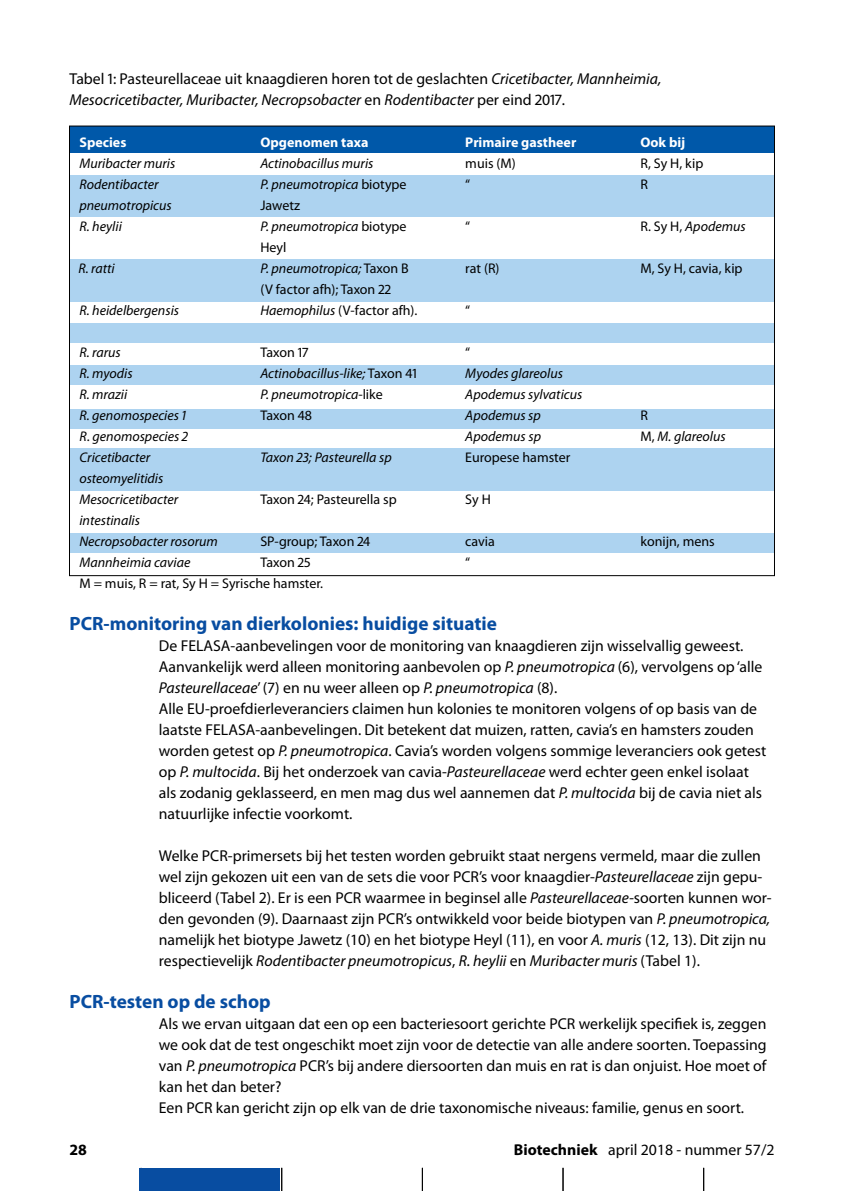
<style>
.page{position:relative;width:844px;height:1191px;background:#fff}
.page>*{position:absolute;margin:0;border:0;box-sizing:border-box;transform-origin:0 0}
.t1{font:700 19.25px "Myriad Pro";color:#084da1}
.t2{font:15.75px/21px "Myriad Pro";color:#000}
.t3{font:italic 15.75px/21px "Myriad Pro";color:#000}
.t4{font:700 15.75px "Myriad Pro";color:#000}
.t5{font:italic 14px/21px "Myriad Pro";color:#000}
.t6{font:14px "Myriad Pro";color:#000}
.t7{font:700 14px "Myriad Pro";color:#fff}
.s1{font-style:normal}
.s2{font-style:italic}
.s3{font-weight:700}
</style>
<div class="page">
<svg style="left:281px;top:1167px;width:1px;height:24px"></svg>
<svg style="left:422px;top:1167px;width:1px;height:24px"></svg>
<svg style="left:562px;top:1167px;width:1px;height:24px"></svg>
<svg style="left:703px;top:1167px;width:1px;height:24px"></svg>
<div style="left:69px;top:533px;width:705px;height:20px;background:#add3f0"></div>
<div style="left:69px;top:448px;width:705px;height:43px;background:#add3f0"></div>
<div style="left:69px;top:409px;width:705px;height:20px;background:#add3f0"></div>
<div style="left:69px;top:365px;width:705px;height:20px;background:#add3f0"></div>
<div style="left:69px;top:259px;width:705px;height:43px;background:#add3f0"></div>
<div style="left:69px;top:175px;width:705px;height:42px;background:#add3f0"></div>
<div style="left:69px;top:126px;width:705px;height:27px;background:#0058a9"></div>
<div style="left:139px;top:1168px;width:140px;height:23px;background:#084da1"></div>
<div style="left:69px;top:323px;width:705px;height:20px;background:#add3f0"></div>
<p class="t3" style="left:69px;top:68px;width:593px"><span class="s1">Tabel 1: Pasteurellaceae uit knaagdieren horen tot de geslachten</span> Cricetibacter, Mannheimia,<br>Mesocricetibacter, Muribacter, Necropsobacter <span class="s1">en</span> Rodentibacter <span class="s1">per eind 2017.</span></p>
<p class="t7" style="left:79px;top:133px;width:48px">Species</p>
<p class="t7" style="left:260px;top:133px;width:110px">Opgenomen taxa</p>
<p class="t7" style="left:465px;top:133px;width:112px">Primaire gastheer</p>
<p class="t7" style="left:640px;top:133px;width:46px">Ook bij</p>
<p class="t5" style="left:79px;top:153px;width:97px">Muribacter muris</p>
<p class="t5" style="left:260px;top:153px;width:115px">Actinobacillus muris</p>
<p class="t6" style="left:465px;top:155px;width:52px">muis (M)</p>
<p class="t6" style="left:640px;top:155px;width:64px">R, Sy H, kip</p>
<p class="t5" style="left:79px;top:174px;width:81px">Rodentibacter</p>
<p class="t5" style="left:260px;top:174px;width:148px">P. pneumotropica <span class="s1">biotype</span></p>
<p class="t6" style="left:465px;top:176px;width:6px">“</p>
<p class="t6" style="left:640px;top:176px;width:9px">R</p>
<p class="t5" style="left:79px;top:195px;width:94px">pneumotropicus</p>
<p class="t6" style="left:260px;top:197px;width:41px">Jawetz</p>
<p class="t5" style="left:79px;top:216px;width:44px">R. heylii</p>
<p class="t5" style="left:260px;top:216px;width:148px">P. pneumotropica <span class="s1">biotype</span></p>
<p class="t6" style="left:465px;top:218px;width:6px">“</p>
<p class="t5" style="left:640px;top:216px;width:107px"><span class="s1">R. Sy H,</span> Apodemus</p>
<p class="t6" style="left:260px;top:239px;width:28px">Heyl</p>
<p class="t5" style="left:78px;top:258px;width:38px">R. ratti</p>
<p class="t5" style="left:260px;top:258px;width:150px">P. pneumotropica; <span class="s1">Taxon B</span></p>
<p class="t6" style="left:465px;top:260px;width:36px">rat (R)</p>
<p class="t6" style="left:640px;top:260px;width:104px">M, Sy H, cavia, kip</p>
<p class="t6" style="left:260px;top:281px;width:132px">(V factor afh); Taxon 22</p>
<p class="t5" style="left:79px;top:300px;width:101px">R. heidelbergensis</p>
<p class="t6" style="left:260px;top:302px;width:158px"><span class="s2">Haemophilus</span> (V-factor afh).</p>
<p class="t6" style="left:465px;top:302px;width:6px">“</p>
<p class="t5" style="left:79px;top:342px;width:43px">R. rarus</p>
<p class="t6" style="left:260px;top:344px;width:49px">Taxon 17</p>
<p class="t6" style="left:465px;top:344px;width:6px">“</p>
<p class="t5" style="left:79px;top:363px;width:55px">R. myodis</p>
<p class="t5" style="left:260px;top:363px;width:158px">Actinobacillus-like; <span class="s1">Taxon 41</span></p>
<p class="t5" style="left:465px;top:363px;width:99px">Myodes glareolus</p>
<p class="t5" style="left:79px;top:384px;width:49px">R. mrazii</p>
<p class="t5" style="left:260px;top:384px;width:124px">P. pneumotropica<span class="s1">-like</span></p>
<p class="t5" style="left:465px;top:384px;width:118px">Apodemus sylvaticus</p>
<p class="t5" style="left:79px;top:405px;width:108px">R. genomospecies 1</p>
<p class="t6" style="left:260px;top:407px;width:53px">Taxon 48</p>
<p class="t5" style="left:465px;top:405px;width:77px">Apodemus sp</p>
<p class="t6" style="left:640px;top:407px;width:9px">R</p>
<p class="t5" style="left:79px;top:426px;width:110px">R<span class="s1">.</span> genomospecies 2</p>
<p class="t5" style="left:465px;top:426px;width:77px">Apodemus sp</p>
<p class="t5" style="left:640px;top:426px;width:87px"><span class="s1">M,</span> M. glareolus</p>
<p class="t5" style="left:79px;top:447px;width:72px">Cricetibacter</p>
<p class="t5" style="left:260px;top:447px;width:133px">Taxon 23; Pasteurella sp</p>
<p class="t6" style="left:465px;top:449px;width:107px">Europese hamster</p>
<p class="t5" style="left:79px;top:468px;width:100px">osteomyelitidis<br>Mesocricetibacter</p>
<p class="t6" style="left:260px;top:491px;width:138px">Taxon 24; Pasteurella sp</p>
<p class="t6" style="left:465px;top:491px;width:27px">Sy H</p>
<p class="t5" style="left:79px;top:510px;width:140px">intestinalis<br>Necropsobacter rosorum</p>
<p class="t6" style="left:260px;top:533px;width:111px">SP-group; Taxon 24</p>
<p class="t6" style="left:465px;top:533px;width:31px">cavia</p>
<p class="t6" style="left:640px;top:533px;width:76px">konijn, mens</p>
<p class="t5" style="left:79px;top:552px;width:112px">Mannheimia caviae</p>
<p class="t6" style="left:260px;top:554px;width:52px">Taxon 25</p>
<p class="t6" style="left:465px;top:554px;width:6px">“</p>
<p class="t6" style="left:79px;top:575px;width:245px">M = muis, R = rat, Sy H = Syrische hamster.</p>
<p class="t1" style="left:69px;top:611px;width:429px">PCR-monitoring van dierkolonies: huidige situatie</p>
<p class="t2" style="left:159px;top:635px;width:609px">De FELASA-aanbevelingen voor de monitoring van knaagdieren zijn wisselvallig geweest.<br>Aanvankelijk werd alleen monitoring aanbevolen op <span class="s2">P. pneumotropica</span> (6), vervolgens op ‘alle <span class="s2">Pasteurellaceae</span>’ (7) en nu weer alleen op <span class="s2">P. pneumotropica</span> (8).<br>Alle EU-proefdierleveranciers claimen hun kolonies te monitoren volgens of op basis van de laatste FELASA-aanbevelingen. Dit betekent dat muizen, ratten, cavia’s en hamsters zouden worden getest op <span class="s2">P. pneumotropica</span>. Cavia’s worden volgens sommige leveranciers ook getest op <span class="s2">P. multocida</span>. Bij het onderzoek van cavia-<span class="s2">Pasteurellaceae</span> werd echter geen enkel isolaat als zodanig geklasseerd, en men mag dus wel aannemen dat <span class="s2">P. multocida</span> bij de cavia niet als natuurlijke infectie voorkomt.</p>
<p class="t2" style="left:159px;top:845px;width:614px">Welke PCR-primersets bij het testen worden gebruikt staat nergens vermeld, maar die zullen wel zijn gekozen uit een van de sets die voor PCR’s voor knaagdier-<span class="s2">Pasteurellaceae</span> zijn gepu&shy;bliceerd (Tabel 2). Er is een PCR waarmee in beginsel alle <span class="s2">Pasteurellaceae-</span>soorten kunnen wor&shy;den gevonden (9). Daarnaast zijn PCR’s ontwikkeld voor beide biotypen van <span class="s2">P. pneumotropica, </span>namelijk het biotype Jawetz (10) en het biotype Heyl (11), en voor <span class="s2">A. muris</span> (12, 13). Dit zijn nu respectievelijk <span class="s2">Rodentibacter pneumotropicus</span>, <span class="s2">R. heylii</span> en <span class="s2">Muribacter muris</span> (Tabel 1).</p>
<p class="t1" style="left:69px;top:989px;width:203px">PCR-testen op de schop</p>
<p class="t2" style="left:159px;top:1013px;width:609px">Als we ervan uitgaan dat een op een bacteriesoort gerichte PCR werkelijk specifiek is, zeggen we ook dat de test ongeschikt moet zijn voor de detectie van alle andere soorten. Toepassing van <span class="s2">P. pneumotropica</span> PCR’s bij andere diersoorten dan muis en rat is dan onjuist. Hoe moet of kan het dan beter?<br>Een PCR kan gericht zijn op elk van de drie taxonomische niveaus: familie, genus en soort.</p>
<p class="t4" style="left:69px;top:1139px;width:19px">28</p>
<p class="t2" style="left:513px;top:1139px;width:262px"><span class="s3">Biotechniek</span> april 2018 - nummer 57/2</p>
</div>
